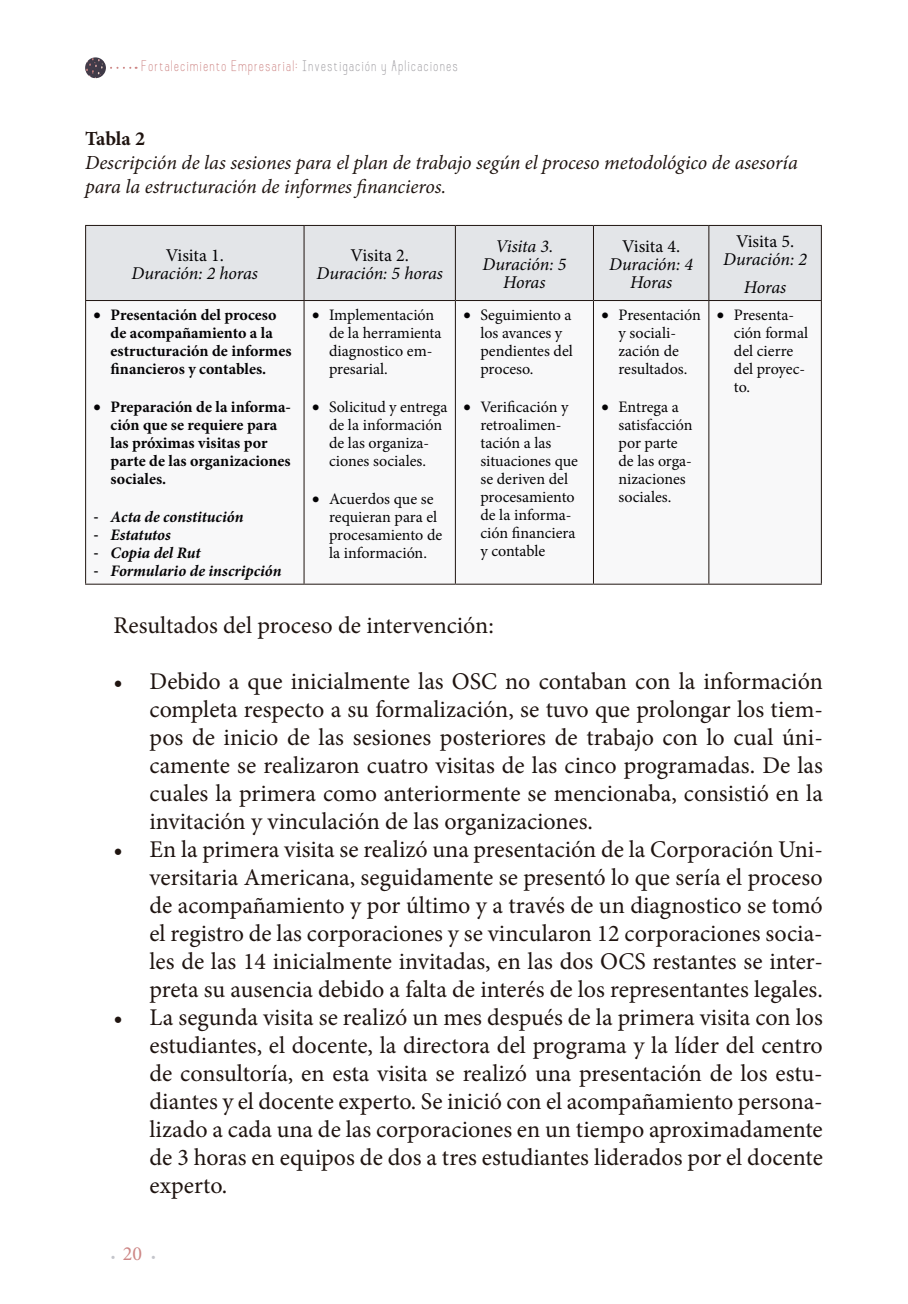
<style>
.page{position:relative;width:908px;height:1304px;background:#fff}
.page>*{position:absolute;margin:0;border:0;box-sizing:border-box;transform-origin:0 0}
.t1{font:24px/28px "Minion Pro";color:#1f1410;text-align:justify}
.t2{font:italic 20px/24px "Minion Pro";letter-spacing:-.005em;color:#1f1410}
.t3{font:700 20px "Minion Pro";letter-spacing:-.005em;color:#1f1410}
.t4{font:italic 18px/18px "Minion Pro";letter-spacing:-.01em;color:#040305;text-align:center}
.t5{font:18px "Minion Pro";letter-spacing:-.005em;color:#040305}
.t6{font:16px/18px "Minion Pro";color:#040305}
.t7{font:700 16px/18px "Minion Pro";color:#040305}
.t8{font:italic 700 16px "Minion Pro";color:#040305}
.t9{font:12px "Prosciutto Sansish";letter-spacing:.055em;color:#cd8685}
.t10{font:12px "Minion Pro";color:#c4c5cb}
.s1{color:#9d9ba0}
.s2{font-family:"Cambria";font-weight:400;font-style:normal}
.s3{font-size:20px;color:#cd8685}
</style>
<div class="page">
<svg style="left:110px;top:67px;width:26px;height:2px"></svg>
<img style="left:85px;top:57px;width:21px;height:21px;border-radius:10px">
<div style="left:86px;top:226px;width:734px;height:74px;background:#e3e5e8"></div>
<svg style="left:86px;top:301px;width:734px;height:283px"></svg>
<hr style="left:85px;top:225px;width:219px;height:1px;background:#1f1410">
<hr style="left:85px;top:226px;width:1px;height:74px;background:#1f1410">
<hr style="left:304px;top:225px;width:151px;height:1px;background:#1f1410">
<hr style="left:303px;top:226px;width:1px;height:74px;background:#1f1410">
<hr style="left:455px;top:225px;width:138px;height:1px;background:#1f1410">
<hr style="left:454px;top:226px;width:1px;height:74px;background:#1f1410">
<hr style="left:593px;top:225px;width:115px;height:1px;background:#1f1410">
<hr style="left:592px;top:226px;width:1px;height:74px;background:#1f1410">
<hr style="left:708px;top:225px;width:113px;height:1px;background:#1f1410">
<hr style="left:708px;top:226px;width:1px;height:74px;background:#1f1410">
<hr style="left:820px;top:226px;width:1px;height:74px;background:#1f1410">
<hr style="left:85px;top:300px;width:219px;height:1px;background:#1f1410">
<hr style="left:85px;top:301px;width:1px;height:283px;background:#1f1410">
<hr style="left:304px;top:300px;width:151px;height:1px;background:#1f1410">
<hr style="left:303px;top:301px;width:1px;height:283px;background:#1f1410">
<hr style="left:455px;top:300px;width:138px;height:1px;background:#1f1410">
<hr style="left:454px;top:301px;width:1px;height:283px;background:#1f1410">
<hr style="left:593px;top:300px;width:115px;height:1px;background:#1f1410">
<hr style="left:592px;top:301px;width:1px;height:283px;background:#1f1410">
<hr style="left:708px;top:300px;width:113px;height:1px;background:#1f1410">
<hr style="left:708px;top:301px;width:1px;height:283px;background:#1f1410">
<hr style="left:820px;top:301px;width:1px;height:283px;background:#1f1410">
<hr style="left:85px;top:584px;width:219px;height:1px;background:#1f1410">
<hr style="left:304px;top:584px;width:151px;height:1px;background:#1f1410">
<hr style="left:455px;top:584px;width:138px;height:1px;background:#1f1410">
<hr style="left:593px;top:584px;width:115px;height:1px;background:#1f1410">
<hr style="left:708px;top:584px;width:113px;height:1px;background:#1f1410">
<p class="t9" style="left:141px;top:57px;width:318px">Fortalecimiento Empresarial: <span class="s1">Investigación y Aplicaciones</span></p>
<p class="t3" style="left:85px;top:124px;width:62px">Tabla 2</p>
<p class="t2" style="left:85px;top:151px;width:714px">Descripción de las sesiones para el plan de trabajo según el proceso metodológico de asesoría para la estructuración de informes financieros.</p>
<p class="t5" style="left:166px;top:243px;width:60px">Visita 1.</p>
<p class="t4" style="left:132px;top:264px;width:128px">Duración: 2 horas</p>
<p class="t7" style="left:111px;top:306px;width:182px;text-indent:-17px">• Presentación del proceso de acompañamiento a la estructuración de informes financieros y contables.</p>
<p class="t7" style="left:111px;top:398px;width:182px;text-indent:-17px">• Preparación de la informa&shy;ción que se requiere para las próximas visitas por parte de las organizaciones sociales.</p>
<p class="t8" style="left:94px;top:506px;width:151px"><span class="s2">-</span> Acta de constitución</p>
<p class="t8" style="left:94px;top:524px;width:79px"><span class="s2">-</span> Estatutos</p>
<p class="t8" style="left:94px;top:542px;width:108px"><span class="s2">-</span> Copia del Rut</p>
<p class="t8" style="left:94px;top:560px;width:189px"><span class="s2">-</span> Formulario de inscripción</p>
<p class="t5" style="left:350px;top:243px;width:60px">Visita 2.</p>
<p class="t4" style="left:316px;top:264px;width:128px">Duración: 5 horas</p>
<p class="t6" style="left:329px;top:306px;width:114px;text-indent:-17px">• Implementación de la herramienta diagnostico em&shy;presarial.</p>
<p class="t6" style="left:329px;top:398px;width:120px;text-indent:-17px">• Solicitud y entrega de la información de las organiza&shy;ciones sociales.</p>
<p class="t6" style="left:329px;top:490px;width:115px;text-indent:-17px">• Acuerdos que se requieran para el procesamiento de la información.</p>
<p class="t4" style="left:482px;top:237px;width:85px">Visita 3.<br>Duración: 5<br>Horas</p>
<p class="t5" style="left:621px;top:234px;width:60px">Visita 4.</p>
<p class="t4" style="left:609px;top:255px;width:85px">Duración: 4<br>Horas</p>
<p class="t6" style="left:480px;top:306px;width:94px;text-indent:-17px">• Seguimiento a los avances y pendientes del proceso.</p>
<p class="t6" style="left:480px;top:398px;width:99px;text-indent:-17px">• Verificación y retroalimen&shy;tación a las situaciones que se deriven del procesamiento de la informa&shy;ción financiera y contable</p>
<p class="t6" style="left:601px;top:306px;width:101px;text-align:center">• Presentación y sociali&shy;zación de resultados.</p>
<p class="t6" style="left:618px;top:398px;width:76px;text-indent:-17px">• Entrega a satisfacción por parte de las orga&shy;nizaciones sociales.</p>
<p class="t5" style="left:735px;top:229px;width:60px">Visita 5.</p>
<p class="t4" style="left:723px;top:245px;width:85px;line-height:28px">Duración: 2<br>Horas</p>
<p class="t6" style="left:733px;top:306px;width:76px;text-indent:-17px">• Presenta&shy;ción formal del cierre del proyec&shy;to.</p>
<p class="t1" style="left:113px;top:611px;width:382px">Resultados del proceso de intervención:</p>
<p class="t1" style="left:149px;top:667px;width:674px;text-indent:-36px">• Debido a que inicialmente las OSC no contaban con la información completa respecto a su formalización, se tuvo que prolongar los tiem&shy;pos de inicio de las sesiones posteriores de trabajo con lo cual úni&shy;camente se realizaron cuatro visitas de las cinco programadas. De las cuales la primera como anteriormente se mencionaba, consistió en la invitación y vinculación de las organizaciones.</p>
<p class="t1" style="left:149px;top:835px;width:674px;text-indent:-36px">• En la primera visita se realizó una presentación de la Corporación Uni&shy;versitaria Americana, seguidamente se presentó lo que sería el proceso de acompañamiento y por último y a través de un diagnostico se tomó el registro de las corporaciones y se vincularon 12 corporaciones socia&shy;les de las 14 inicialmente invitadas, en las dos OCS restantes se inter&shy;preta su ausencia debido a falta de interés de los representantes legales.</p>
<p class="t1" style="left:149px;top:1003px;width:674px;text-indent:-36px">• La segunda visita se realizó un mes después de la primera visita con los estudiantes, el docente, la directora del programa y la líder del centro de consultoría, en esta visita se realizó una presentación de los estu&shy;diantes y el docente experto. Se inició con el acompañamiento persona&shy;lizado a cada una de las corporaciones en un tiempo aproximadamente de 3 horas en equipos de dos a tres estudiantes liderados por el docente experto.</p>
<p class="t10" style="left:111px;top:1248px;width:46px">• <span class="s3">20</span> •</p>
</div>
